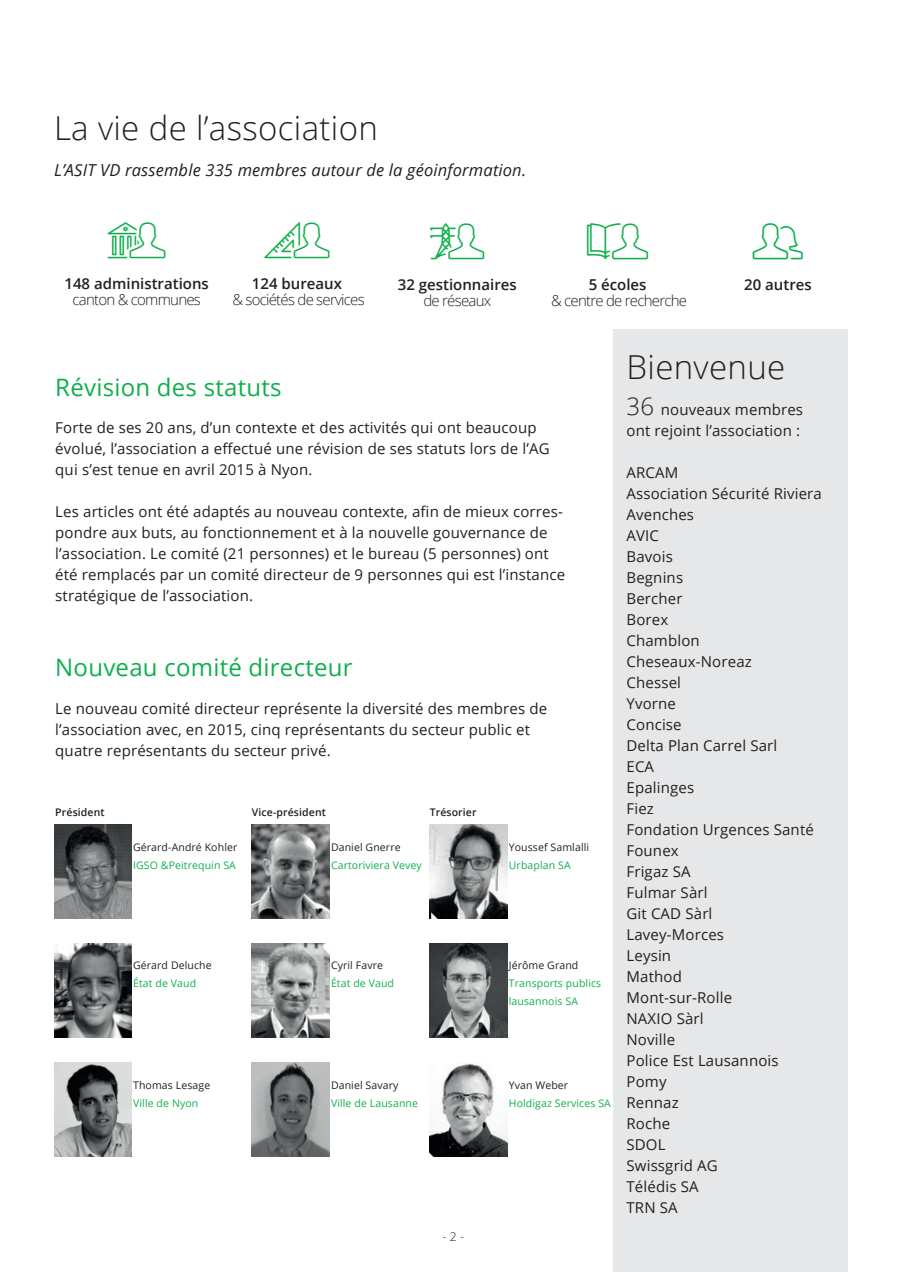
<style>
.page{position:relative;width:902px;height:1272px;background:#fff}
.page>*{position:absolute;margin:0;border:0;box-sizing:border-box;transform-origin:0 0}
.t1{font:36px "asitvd";color:#10af4d}
.t2{font:300 33px "Open Sans";letter-spacing:.01em;color:#231f20}
.t3{font:24px "Open Sans";letter-spacing:.01em;color:#10af4d}
.t4{font:italic 16.5px "Open Sans";letter-spacing:.01em;color:#231f20}
.t5{font:15px/21px "Open Sans";letter-spacing:.01em;color:#231f20}
.t6{font:300 15px "Open Sans";letter-spacing:-.05em;color:#231f20}
.t7{font:600 15px "Open Sans";color:#231f20}
.t8{font:300 12px "Open Sans";color:#231f20}
.t9{font:10.5px/18px "Open Sans";letter-spacing:.01em;color:#10af4d}
.t10{font:10.5px "Open Sans";letter-spacing:.01em;color:#231f20}
.t11{font:600 10.5px "Open Sans";letter-spacing:.01em;color:#231f20}
.s1{font-weight:300;font-size:24px}
</style>
<div class="page">
<div style="left:613px;top:330px;width:234px;height:941px;background:#e6e7e9"></div>
<img style="left:54px;top:824px;width:77px;height:94px">
<img style="left:252px;top:824px;width:77px;height:94px">
<img style="left:429px;top:824px;width:78px;height:94px">
<img style="left:54px;top:943px;width:77px;height:94px">
<img style="left:252px;top:943px;width:77px;height:94px">
<img style="left:429px;top:943px;width:78px;height:94px">
<img style="left:54px;top:1062px;width:77px;height:94px">
<img style="left:252px;top:1062px;width:77px;height:94px">
<img style="left:429px;top:1063px;width:78px;height:93px">
<h2 class="t2" style="left:54px;top:105px;width:325px">La vie de l’association</h2>
<p class="t4" style="left:54px;top:159px;width:473px">L’ASIT VD rassemble 335 membres autour de la géoinformation.</p>
<h1 class="t1" style="left:108px;top:222px;width:59px">+</h1>
<p class="t7" style="left:64px;top:273px;width:146px">148 administrations</p>
<p class="t6" style="left:72px;top:289px;width:130px">canton &amp; communes</p>
<h1 class="t1" style="left:264px;top:222px;width:67px">&amp;</h1>
<p class="t7" style="left:252px;top:273px;width:92px">124 bureaux</p>
<p class="t6" style="left:232px;top:289px;width:134px">&amp; sociétés de services</p>
<h1 class="t1" style="left:430px;top:223px;width:56px">ç</h1>
<p class="t7" style="left:398px;top:274px;width:120px">32 gestionnaires</p>
<p class="t6" style="left:423px;top:290px;width:69px">de réseaux</p>
<h1 class="t1" style="left:587px;top:223px;width:62px">*</h1>
<p class="t7" style="left:588px;top:274px;width:59px">5 écoles</p>
<p class="t6" style="left:551px;top:290px;width:137px">&amp; centre de recherche</p>
<h1 class="t1" style="left:752px;top:223px;width:52px">"</h1>
<p class="t7" style="left:744px;top:274px;width:69px">20 autres</p>
<h3 class="t3" style="left:55px;top:370px;width:228px">Révision des statuts</h3>
<p class="t5" style="left:55px;top:417px;width:496px">Forte de ses 20 ans, d’un contexte et des activités qui ont beaucoup évolué, l’association a effectué une révision de ses statuts lors de l’AG qui s’est tenue en avril 2015 à Nyon.</p>
<p class="t5" style="left:55px;top:501px;width:511px">Les articles ont été adaptés au nouveau contexte, afin de mieux corres&shy;pondre aux buts, au fonctionnement et à la nouvelle gouvernance de l’association. Le comité (21 personnes) et le bureau (5 personnes) ont été remplacés par un comité directeur de 9 personnes qui est l’instance stratégique de l’association.</p>
<h3 class="t3" style="left:55px;top:651px;width:299px">Nouveau comité directeur</h3>
<p class="t5" style="left:55px;top:697px;width:493px">Le nouveau comité directeur représente la diversité des membres de l’association avec, en 2015, cinq représentants du secteur public et quatre représentants du secteur privé.</p>
<p class="t11" style="left:55px;top:805px;width:51px">Président</p>
<p class="t11" style="left:252px;top:805px;width:75px">Vice-président</p>
<p class="t11" style="left:429px;top:805px;width:48px">Trésorier</p>
<p class="t10" style="left:133px;top:839px;width:106px">Gérard-André Kohler</p>
<p class="t9" style="left:133px;top:855px;width:104px">IGSO &amp;Peitrequin SA</p>
<p class="t10" style="left:331px;top:839px;width:71px">Daniel Gnerre</p>
<p class="t9" style="left:331px;top:855px;width:92px">Cartoriviera Vevey</p>
<p class="t10" style="left:509px;top:839px;width:82px">Youssef Samlalli</p>
<p class="t9" style="left:509px;top:855px;width:63px">Urbaplan SA</p>
<p class="t10" style="left:133px;top:958px;width:80px">Gérard Deluche</p>
<p class="t9" style="left:133px;top:974px;width:65px">État de Vaud</p>
<p class="t10" style="left:133px;top:1077px;width:79px">Thomas Lesage</p>
<p class="t9" style="left:133px;top:1093px;width:67px">Ville de Nyon</p>
<p class="t10" style="left:331px;top:958px;width:53px">Cyril Favre</p>
<p class="t9" style="left:331px;top:974px;width:65px">État de Vaud</p>
<p class="t10" style="left:331px;top:1077px;width:69px">Daniel Savary</p>
<p class="t9" style="left:331px;top:1093px;width:88px">Ville de Lausanne</p>
<p class="t10" style="left:509px;top:958px;width:71px">Jérôme Grand</p>
<p class="t9" style="left:509px;top:974px;width:94px">Transports publics lausannois SA</p>
<p class="t10" style="left:509px;top:1077px;width:61px">Yvan Weber</p>
<p class="t9" style="left:509px;top:1093px;width:103px">Holdigaz Services SA</p>
<p class="t8" style="left:442px;top:1228px;width:23px">- 2 -</p>
<h2 class="t2" style="left:626px;top:344px;width:160px">Bienvenue</h2>
<p class="t5" style="left:626px;top:398px;width:178px"><span class="s1">36</span> nouveaux membres ont rejoint l’association :</p>
<p class="t5" style="left:626px;top:461px;width:197px">ARCAM<br>Association Sécurité Riviera<br>Avenches<br>AVIC<br>Bavois<br>Begnins<br>Bercher<br>Borex<br>Chamblon<br>Cheseaux-Noreaz<br>Chessel<br>Yvorne<br>Concise<br>Delta Plan Carrel Sarl<br>ECA<br>Epalinges<br>Fiez<br>Fondation Urgences Santé<br>Founex<br>Frigaz SA<br>Fulmar Sàrl<br>Git CAD Sàrl<br>Lavey-Morces<br>Leysin<br>Mathod<br>Mont-sur-Rolle<br>NAXIO Sàrl<br>Noville<br>Police Est Lausannois<br>Pomy<br>Rennaz<br>Roche<br>SDOL<br>Swissgrid AG<br>Télédis SA<br>TRN SA</p>
</div>
